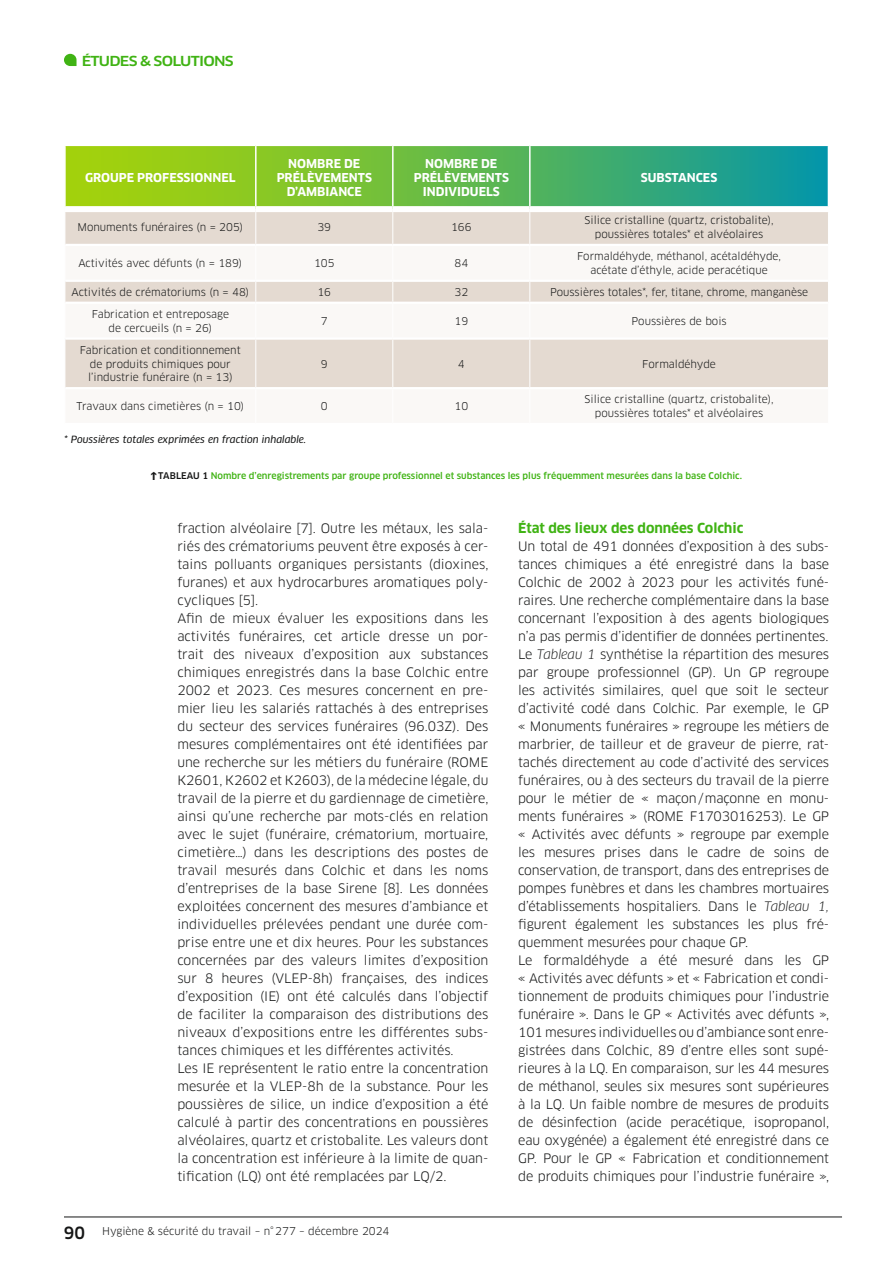
<style>
.page{position:relative;width:893px;height:1263px;background:#fff}
.page>*{position:absolute;margin:0;border:0;box-sizing:border-box;transform-origin:0 0}
.t1{font:700 13.5px "Clan OT";letter-spacing:-.005em;color:#40b314}
.t2{font:500 13.5px "Clan OT";letter-spacing:-.05em;color:#40b314;scale:1.14 1}
.t3{font:12.75px/18px "Clan OT";letter-spacing:-.01em;color:#151616}
.t4{font:700 12px/13.8px "Clan OT";color:#fff;text-align:center}
.t5{font:10.5px/13.8px "Clan OT";color:#151616;text-align:center}
.t6{font:italic 9.75px "Clan OT News";color:#151616}
.t7{font:500 9px "Clan OT";color:#40b314}
.s1{font-family:"Hussar Motorway";font-weight:400;color:#151616}
.s2{color:#151616}
.s3{font-style:italic}
.s4{font-weight:500;font-size:16.5px}
</style>
<div class="page">
<hr style="left:64px;top:1217px;width:778px;height:1px;background:#151616">
<svg style="left:64px;top:54px;width:13px;height:12px"></svg>
<svg style="left:66px;top:146px;width:762px;height:60px;background:#5fb84e"></svg>
<div style="left:66px;top:212px;width:762px;height:32px;background:#e4dad1"></div>
<svg style="left:66px;top:282px;width:762px;height:105px;fill:#e4dad1"></svg>
<svg style="left:65px;top:282px;width:1px;height:20px"></svg>
<hr style="left:255px;top:212px;width:1px;height:32px;background:#fff">
<hr style="left:392px;top:212px;width:1px;height:32px;background:#fff">
<hr style="left:529px;top:212px;width:1px;height:32px;background:#fff">
<svg style="left:255px;top:282px;width:1px;height:20px"></svg>
<svg style="left:392px;top:282px;width:1px;height:20px"></svg>
<svg style="left:529px;top:282px;width:1px;height:20px"></svg>
<hr style="left:255px;top:340px;width:1px;height:47px;background:#fff">
<hr style="left:392px;top:340px;width:1px;height:47px;background:#fff">
<hr style="left:529px;top:340px;width:1px;height:47px;background:#fff">
<hr style="left:65px;top:302px;width:191px;height:2px;background:#fff">
<hr style="left:256px;top:302px;width:137px;height:2px;background:#fff">
<hr style="left:393px;top:302px;width:137px;height:2px;background:#fff">
<hr style="left:530px;top:302px;width:298px;height:2px;background:#fff">
<hr style="left:255px;top:304px;width:1px;height:33px;background:#fff">
<hr style="left:392px;top:304px;width:1px;height:33px;background:#fff">
<hr style="left:529px;top:304px;width:1px;height:33px;background:#fff">
<hr style="left:65px;top:337px;width:191px;height:3px;background:#fff">
<hr style="left:256px;top:337px;width:137px;height:3px;background:#fff">
<hr style="left:393px;top:337px;width:137px;height:3px;background:#fff">
<hr style="left:530px;top:337px;width:298px;height:3px;background:#fff">
<hr style="left:255px;top:146px;width:2px;height:60px;background:#fff">
<hr style="left:392px;top:146px;width:2px;height:60px;background:#fff">
<hr style="left:529px;top:146px;width:2px;height:60px;background:#fff">
<p class="t2" style="left:82px;top:56px;width:135px">ÉTUDES &amp; SOLUTIONS</p>
<p class="t4" style="left:85px;top:171px;width:152px">GROUPE PROFESSIONNEL</p>
<p class="t4" style="left:277px;top:157px;width:97px">NOMBRE DE<br>PRÉLÈVEMENTS<br>D’AMBIANCE</p>
<p class="t4" style="left:414px;top:157px;width:97px">NOMBRE DE<br>PRÉLÈVEMENTS<br>INDIVIDUELS</p>
<p class="t4" style="left:641px;top:171px;width:78px">SUBSTANCES</p>
<p class="t5" style="left:77px;top:221px;width:167px">Monuments funéraires (n = 205)</p>
<p class="t5" style="left:317px;top:221px;width:15px">39</p>
<p class="t5" style="left:451px;top:221px;width:22px">166</p>
<p class="t5" style="left:585px;top:214px;width:191px">Silice cristalline (quartz, cristobalite), poussières totales* et alvéolaires</p>
<p class="t5" style="left:78px;top:257px;width:165px">Activités avec défunts (n = 189)</p>
<p class="t5" style="left:314px;top:257px;width:22px">105</p>
<p class="t5" style="left:454px;top:257px;width:15px">84</p>
<p class="t5" style="left:577px;top:250px;width:205px">Formaldéhyde, méthanol, acétaldéhyde, acétate d’éthyle, acide peracétique</p>
<p class="t5" style="left:71px;top:286px;width:179px">Activités de crématoriums (n = 48)</p>
<p class="t5" style="left:317px;top:286px;width:15px">16</p>
<p class="t5" style="left:454px;top:286px;width:15px">32</p>
<p class="t5" style="left:550px;top:286px;width:260px">Poussières totales*, fer, titane, chrome, manganèse</p>
<p class="t5" style="left:92px;top:308px;width:139px">Fabrication et entreposage de cercueils (n = 26)</p>
<p class="t5" style="left:321px;top:315px;width:8px">7</p>
<p class="t5" style="left:454px;top:315px;width:15px">19</p>
<p class="t5" style="left:632px;top:315px;width:97px">Poussières de bois</p>
<p class="t5" style="left:80px;top:344px;width:162px">Fabrication et conditionnement de produits chimiques pour l’industrie funéraire (n = 13)</p>
<p class="t5" style="left:321px;top:357px;width:8px">9</p>
<p class="t5" style="left:458px;top:357px;width:8px">4</p>
<p class="t5" style="left:642px;top:357px;width:75px">Formaldéhyde</p>
<p class="t5" style="left:76px;top:400px;width:169px">Travaux dans cimetières (n = 10)</p>
<p class="t5" style="left:321px;top:400px;width:8px">0</p>
<p class="t5" style="left:454px;top:400px;width:15px">10</p>
<p class="t5" style="left:585px;top:393px;width:191px">Silice cristalline (quartz, cristobalite), poussières totales* et alvéolaires</p>
<p class="t6" style="left:64px;top:434px;width:244px">* Poussières totales exprimées en fraction inhalable.</p>
<p class="t7" style="left:151px;top:472px;width:593px"><span class="s1">b</span> <span class="s2">TABLEAU 1</span> Nombre d’enregistrements par groupe professionnel et substances les plus fréquemment mesurées dans la base Colchic.</p>
<p class="t3" style="left:177px;top:520px;width:313px">fraction alvéolaire [7]. Outre les métaux, les sala&shy;riés des crématoriums peuvent être exposés à cer&shy;tains polluants organiques persistants (dioxines, furanes) et aux hydrocarbures aromatiques poly&shy;cycliques [5].<br>Afin de mieux évaluer les expositions dans les activités funéraires, cet article dresse un por&shy;trait des niveaux d’exposition aux substances chimiques enregistrés dans la base Colchic entre 2002 et 2023. Ces mesures concernent en pre&shy;mier lieu les salariés rattachés à des entreprises du secteur des services funéraires (96.03Z). Des mesures complémentaires ont été identifiées par une recherche sur les métiers du funéraire (ROME K2601, K2602 et K2603), de la médecine légale, du travail de la pierre et du gardiennage de cimetière, ainsi qu’une recherche par mots-clés en relation avec le sujet (funéraire, crématorium, mortuaire, cimetière…) dans les descriptions des postes de travail mesurés dans Colchic et dans les noms d’entreprises de la base Sirene [8]. Les données exploitées concernent des mesures d’ambiance et individuelles prélevées pendant une durée com&shy;prise entre une et dix heures. Pour les substances concernées par des valeurs limites d’exposition sur 8 heures (VLEP-8h) françaises, des indices d’exposition (IE) ont été calculés dans l’objectif de faciliter la comparaison des distributions des niveaux d’expositions entre les différentes subs&shy;tances chimiques et les différentes activités.<br>Les IE représentent le ratio entre la concentration mesurée et la VLEP-8h de la substance. Pour les poussières de silice, un indice d’exposition a été calculé à partir des concentrations en poussières alvéolaires, quartz et cristobalite. Les valeurs dont la concentration est inférieure à la limite de quan&shy;tification (LQ) ont été remplacées par LQ/2.</p>
<p class="t1" style="left:518px;top:521px;width:227px">État des lieux des données Colchic</p>
<p class="t3" style="left:518px;top:538px;width:313px">Un total de 491 données d’exposition à des subs&shy;tances chimiques a été enregistré dans la base Colchic de 2002 à 2023 pour les activités funé&shy;raires. Une recherche complémentaire dans la base concernant l’exposition à des agents biologiques n’a pas permis d’identifier de données pertinentes.<br>Le <span class="s3">Tableau 1</span> synthétise la répartition des mesures par groupe professionnel (GP). Un GP regroupe les activités similaires, quel que soit le secteur d’activité codé dans Colchic. Par exemple, le GP « Monuments funéraires » regroupe les métiers de marbrier, de tailleur et de graveur de pierre, rat&shy;tachés directement au code d’activité des services funéraires, ou à des secteurs du travail de la pierre pour le métier de « maçon/maçonne en monu&shy;ments funéraires » (ROME F1703016253). Le GP « Activités avec défunts » regroupe par exemple les mesures prises dans le cadre de soins de conservation, de transport, dans des entreprises de pompes funèbres et dans les chambres mortuaires d’établissements hospitaliers. Dans le <span class="s3">Tableau 1, </span>figurent également les substances les plus fré&shy;quemment mesurées pour chaque GP.<br>Le formaldéhyde a été mesuré dans les GP « Activités avec défunts » et « Fabrication et condi&shy;tionnement de produits chimiques pour l’industrie funéraire ». Dans le GP « Activités avec défunts », 101 mesures individuelles ou d’ambiance sont enre&shy;gistrées dans Colchic, 89 d’entre elles sont supé&shy;rieures à la LQ. En comparaison, sur les 44 mesures de méthanol, seules six mesures sont supérieures à la LQ. Un faible nombre de mesures de produits de désinfection (acide peracétique, isopropanol, eau oxygénée) a également été enregistré dans ce GP. Pour le GP « Fabrication et conditionnement de produits chimiques pour l’industrie funéraire »,</p>
<p class="t5" style="left:64px;top:1225px;width:327px"><span class="s4">90</span> Hygiène &amp; sécurité du travail – n°277 – décembre 2024</p>
</div>
